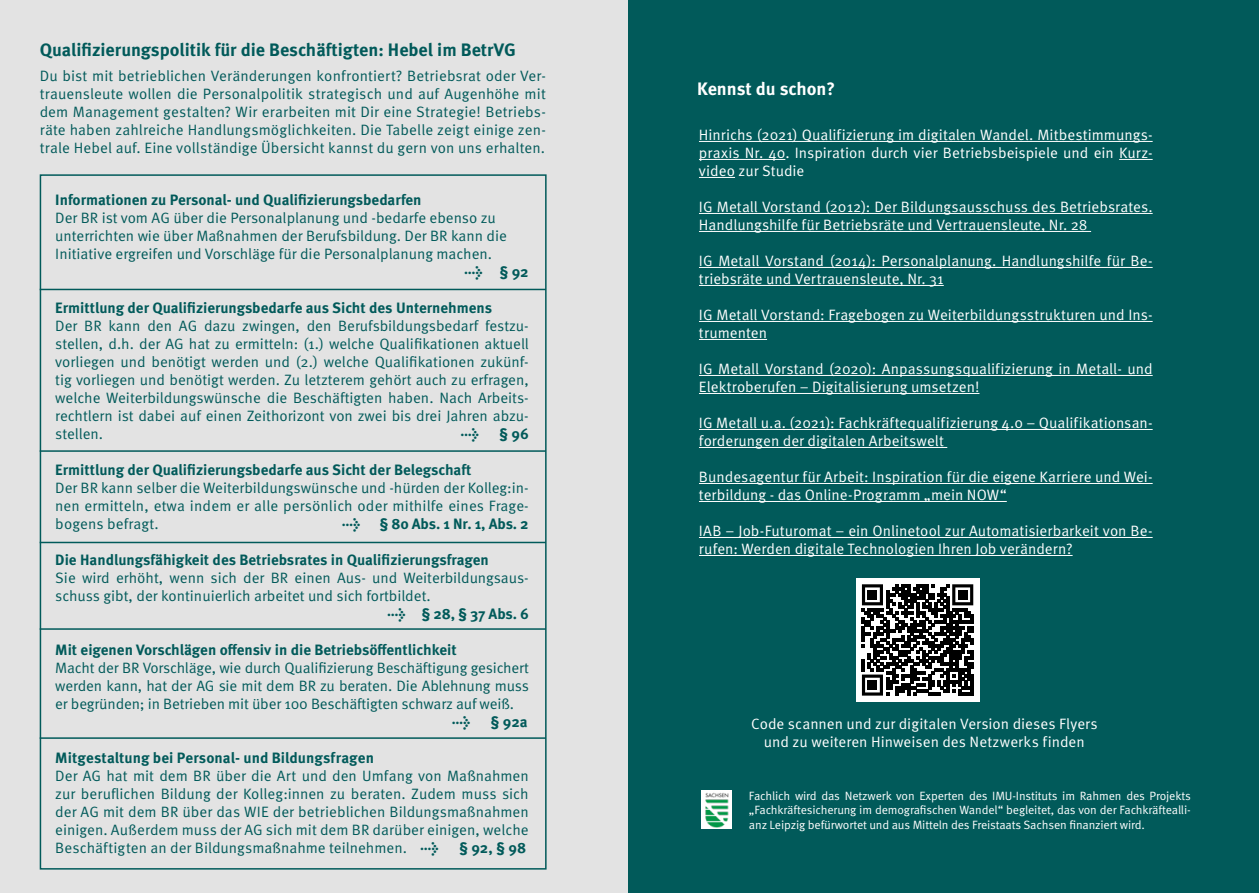
<style>
.page{position:relative;width:1259px;height:893px;background:#fff}
.page>*{position:absolute;margin:0;border:0;box-sizing:border-box;transform-origin:0 0}
.t1{font:700 18px "Meta Pro";color:#015a5a}
.t2{font:700 18px "Meta Pro";color:#fff}
.t3{font:15px/18px "Meta Pro";color:#015a5a;text-align:justify}
.t4{font:15px/18px "Meta Pro";color:#fff}
.t5{font:700 15px "Meta Pro";color:#015a5a}
.t6{font:12px/14.4px "Meta Pro";letter-spacing:-.01em;color:#fff;text-align:justify}
.s1{font-weight:700}
</style>
<div class="page">
<div style="left:0;top:0;width:629px;height:893px;background:#e3e3e3"></div>
<div style="left:40px;top:174px;width:506px;height:696px;border:2px solid #015a5a"></div>
<hr style="left:40px;top:289px;width:506px;height:1px;background:#015a5a">
<hr style="left:40px;top:450px;width:506px;height:2px;background:#015a5a">
<hr style="left:40px;top:542px;width:506px;height:1px;background:#015a5a">
<hr style="left:40px;top:628px;width:506px;height:2px;background:#015a5a">
<hr style="left:40px;top:737px;width:506px;height:2px;background:#015a5a">
<div style="left:628px;top:0;width:631px;height:893px;background:#015a5a"></div>
<hr style="left:699px;top:141px;width:453px;height:1px;background:#fff">
<hr style="left:699px;top:159px;width:86px;height:1px;background:#fff">
<hr style="left:1119px;top:159px;width:33px;height:1px;background:#fff">
<hr style="left:699px;top:177px;width:36px;height:1px;background:#fff">
<hr style="left:699px;top:213px;width:453px;height:1px;background:#fff">
<hr style="left:699px;top:231px;width:392px;height:1px;background:#fff">
<hr style="left:699px;top:267px;width:453px;height:1px;background:#fff">
<hr style="left:699px;top:285px;width:244px;height:1px;background:#fff">
<hr style="left:699px;top:321px;width:453px;height:1px;background:#fff">
<hr style="left:699px;top:339px;width:68px;height:1px;background:#fff">
<hr style="left:699px;top:375px;width:453px;height:1px;background:#fff">
<hr style="left:699px;top:393px;width:280px;height:1px;background:#fff">
<hr style="left:699px;top:429px;width:453px;height:1px;background:#fff">
<hr style="left:699px;top:447px;width:248px;height:1px;background:#fff">
<hr style="left:699px;top:483px;width:453px;height:1px;background:#fff">
<hr style="left:699px;top:501px;width:307px;height:1px;background:#fff">
<hr style="left:699px;top:537px;width:453px;height:1px;background:#fff">
<hr style="left:699px;top:555px;width:373px;height:1px;background:#fff">
<div style="left:856px;top:578px;width:123px;height:124px;background:#fff"></div>
<svg style="left:862px;top:584px;width:111px;height:112px"></svg>
<div style="left:868px;top:590px;width:9px;height:9px;background:#000"></div>
<div style="left:958px;top:590px;width:9px;height:9px;background:#000"></div>
<div style="left:868px;top:681px;width:9px;height:9px;background:#000"></div>
<img style="left:701px;top:791px;width:31px;height:38px">
<p class="t1" style="left:40px;top:38px;width:477px">Qualifizierungspolitik für die Beschäftigten: Hebel im BetrVG</p>
<p class="t3" style="left:40px;top:68px;width:507px">Du bist mit betrieblichen Veränderungen konfrontiert? Betriebsrat oder Ver&shy;trauensleute wollen die Personalpolitik strategisch und auf Augenhöhe mit dem Management gestalten? Wir erarbeiten mit Dir eine Strategie! Betriebs&shy;räte haben zahlreiche Handlungsmöglichkeiten. Die Tabelle zeigt einige zen&shy;trale Hebel auf. Eine vollständige Übersicht kannst du gern von uns erhalten.</p>
<p class="t5" style="left:55px;top:190px;width:368px">Informationen zu Personal- und Qualifizierungsbedarfen</p>
<p class="t3" style="left:55px;top:209px;width:453px;text-align:left">Der BR ist vom AG über die Personalplanung und -bedarfe ebenso zu unterrichten wie über Maßnahmen der Berufsbildung. Der BR kann die<br>Initiative ergreifen und Vorschläge für die Personalplanung machen.</p>
<p class="t5" style="left:464px;top:262px;width:66px">→ § 92</p>
<p class="t5" style="left:55px;top:298px;width:438px">Ermittlung der Qualifizierungsbedarfe aus Sicht des Unternehmens</p>
<p class="t3" style="left:55px;top:317px;width:475px">Der BR kann den AG dazu zwingen, den Berufsbildungsbedarf festzu&shy;stellen, d.h. der AG hat zu ermitteln: (1.) welche Qualifikationen aktuell vorliegen und benötigt werden und (2.) welche Qualifikationen zukünf&shy;tig vorliegen und benötigt werden. Zu letzterem gehört auch zu erfragen, welche Weiterbildungswünsche die Beschäftigten haben. Nach Arbeits&shy;rechtlern ist dabei auf einen Zeithorizont von zwei bis drei Jahren abzu&shy;stellen.</p>
<p class="t5" style="left:461px;top:424px;width:69px">→ § 96</p>
<p class="t5" style="left:55px;top:460px;width:418px">Ermittlung der Qualifizierungsbedarfe aus Sicht der Belegschaft</p>
<p class="t3" style="left:55px;top:479px;width:475px">Der BR kann selber die Weiterbildungswünsche und -hürden der Kolleg:in&shy;nen ermitteln, etwa indem er alle persönlich oder mithilfe eines Frage&shy;bogens befragt.</p>
<p class="t5" style="left:342px;top:514px;width:188px">→ § 80 Abs. 1 Nr. 1, Abs. 2</p>
<p class="t5" style="left:55px;top:550px;width:435px">Die Handlungsfähigkeit des Betriebsrates in Qualifizierungsfragen</p>
<p class="t3" style="left:55px;top:569px;width:475px">Sie wird erhöht, wenn sich der BR einen Aus- und Weiterbildungsaus&shy;schuss gibt, der kontinuierlich arbeitet und sich fortbildet.</p>
<p class="t5" style="left:387px;top:604px;width:143px">→ § 28, § 37 Abs. 6</p>
<p class="t5" style="left:55px;top:640px;width:403px">Mit eigenen Vorschlägen offensiv in die Betriebsöffentlichkeit</p>
<p class="t3" style="left:55px;top:659px;width:475px">Macht der BR Vorschläge, wie durch Qualifizierung Beschäftigung gesichert werden kann, hat der AG sie mit dem BR zu beraten. Die Ablehnung muss er begründen; in Betrieben mit über 100 Beschäftigten schwarz auf weiß.</p>
<p class="t5" style="left:452px;top:712px;width:77px">→ § 92a</p>
<p class="t5" style="left:55px;top:748px;width:320px">Mitgestaltung bei Personal- und Bildungsfragen</p>
<p class="t3" style="left:55px;top:767px;width:475px">Der AG hat mit dem BR über die Art und den Umfang von Maßnahmen zur beruflichen Bildung der Kolleg:innen zu beraten. Zudem muss sich der AG mit dem BR über das WIE der betrieblichen Bildungsmaßnahmen einigen. Außerdem muss der AG sich mit dem BR darüber einigen, welche Beschäftigten an der Bildungsmaßnahme teilnehmen. <span class="s1">→</span></p>
<p class="t5" style="left:459px;top:838px;width:69px">§ 92, § 98</p>
<p class="t2" style="left:697px;top:77px;width:139px">Kennst du schon?</p>
<p class="t4" style="left:699px;top:126px;width:455px;text-align:justify">Hinrichs (2021) Qualifizierung im digitalen Wandel. Mitbestimmungs&shy;praxis Nr. 40. Inspiration durch vier Betriebsbeispiele und ein Kurz&shy;video zur Studie</p>
<p class="t4" style="left:699px;top:198px;width:455px">IG Metall Vorstand (2012): Der Bildungsausschuss des Betriebsrates.<br>Handlungshilfe für Betriebsräte und Vertrauensleute, Nr. 28</p>
<p class="t4" style="left:699px;top:252px;width:455px">IG Metall Vorstand (2014): Personalplanung. Handlungshilfe für Be&shy;triebsräte und Vertrauensleute, Nr. 31</p>
<p class="t4" style="left:699px;top:306px;width:455px">IG Metall Vorstand: Fragebogen zu Weiterbildungsstrukturen und Ins&shy;trumenten</p>
<p class="t4" style="left:699px;top:360px;width:455px">IG Metall Vorstand (2020): Anpassungsqualifizierung in Metall- und<br>Elektroberufen – Digitalisierung umsetzen!</p>
<p class="t4" style="left:699px;top:414px;width:455px">IG Metall u.a. (2021): Fachkräftequalifizierung 4.0 – Qualifikationsan&shy;forderungen der digitalen Arbeitswelt</p>
<p class="t4" style="left:699px;top:468px;width:455px">Bundesagentur für Arbeit: Inspiration für die eigene Karriere und Wei&shy;terbildung - das Online-Programm „mein NOW“</p>
<p class="t4" style="left:699px;top:522px;width:455px">IAB – Job-Futuromat – ein Onlinetool zur Automatisierbarkeit von Be&shy;rufen: Werden digitale Technologien Ihren Job verändern?</p>
<p class="t4" style="left:751px;top:715px;width:348px">Code scannen und zur digitalen Version dieses Flyers</p>
<p class="t4" style="left:764px;top:733px;width:322px">und zu weiteren Hinweisen des Netzwerks finden</p>
<p class="t6" style="left:749px;top:789px;width:443px">Fachlich wird das Netzwerk von Experten des IMU-Instituts im Rahmen des Projekts „Fachkräftesicherung im demografischen Wandel“ begleitet, das von der Fachkräftealli&shy;anz Leipzig befürwortet und aus Mitteln des Freistaats Sachsen finanziert wird.</p>
</div>
